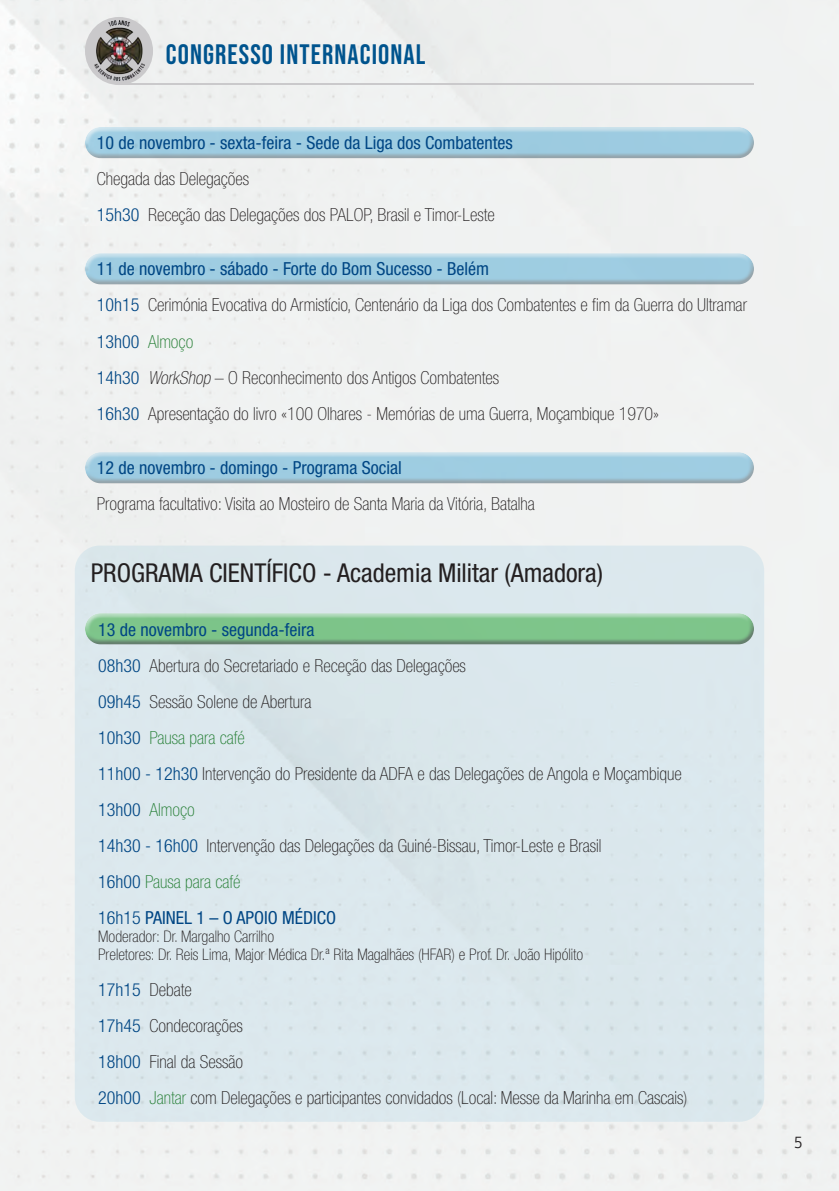
<style>
.page{position:relative;width:839px;height:1191px;background:#fff}
.page>*{position:absolute;margin:0;border:0;box-sizing:border-box;transform-origin:0 0}
.t1{font:28px "Bebas Neue";letter-spacing:.04em;color:#00548e}
.t2{font:condensed 26px "Helvetica Neue LT Std";color:#231f20}
.t3{font:100 condensed 18px/36px "Helvetica Neue LT Std";color:#231f20}
.t4{font:condensed 18px/36px "Helvetica Neue LT Std";color:#004684}
.t5{font:100 condensed 18px "Helvetica Neue LT Std";color:#227d32}
.t6{font:100 condensed 16px "Helvetica Neue LT Std";color:#231f20}
.t7{font:16px "Samsung One 400";color:#231f20}
.s1{font-weight:300;color:#004684}
.s2{font-style:italic}
.s3{color:#227d32}
.s4{font-weight:300}
.s5{font-weight:100;color:#227d32}
</style>
<div class="page">
<div style="left:84px;top:251px;width:672px;height:28px;background:#fff;opacity:.75"></div>
<div style="left:84px;top:257px;width:672px;height:28px;background:#231f20;opacity:.75"></div>
<div style="left:76px;top:546px;width:687px;height:574px;background:#dbe8ed;border-radius:24px"></div>
<div style="left:84px;top:611px;width:672px;height:28px;background:#fff;opacity:.75"></div>
<div style="left:84px;top:617px;width:672px;height:28px;background:#231f20;opacity:.75"></div>
<div style="left:84px;top:450px;width:672px;height:28px;background:#fff;opacity:.75"></div>
<div style="left:84px;top:456px;width:672px;height:28px;background:#231f20;opacity:.75"></div>
<div style="left:84px;top:125px;width:672px;height:28px;background:#fff;opacity:.75"></div>
<div style="left:84px;top:131px;width:672px;height:28px;background:#231f20;opacity:.75"></div>
<hr style="left:117px;top:83px;width:637px;height:2px;background:#cac9cb">
<img style="left:85px;top:17px;width:68px;height:68px;border-radius:34px">
<p class="t1" style="left:166px;top:38px;width:261px">CONGRESSO INTERNACIONAL</p>
<p class="t4" style="left:97px;top:125px;width:418px">10 de novembro - sexta-feira - Sede da Liga dos Combatentes</p>
<p class="t3" style="left:97px;top:161px;width:154px">Chegada das Delegações</p>
<p class="t3" style="left:97px;top:197px;width:400px"><span class="s1">15h30</span> Receção das Delegações dos PALOP, Brasil e Timor-Leste</p>
<p class="t4" style="left:97px;top:251px;width:394px">11 de novembro - sábado - Forte do Bom Sucesso - Belém</p>
<p class="t3" style="left:97px;top:287px;width:652px"><span class="s1">10h15</span> Cerimónia Evocativa do Armistício, Centenário da Liga dos Combatentes e fim da Guerra do Ultramar</p>
<p class="t5" style="left:97px;top:331px;width:98px"><span class="s1">13h00</span> Almoço</p>
<p class="t3" style="left:97px;top:359px;width:404px"><span class="s1">14h30</span> <span class="s2">WorkShop</span> – O Reconhecimento dos Antigos Combatentes</p>
<p class="t3" style="left:97px;top:395px;width:564px"><span class="s1">16h30</span> Apresentação do livro «100 Olhares - Memórias de uma Guerra, Moçambique 1970»</p>
<p class="t4" style="left:97px;top:449px;width:307px">12 de novembro - domingo - Programa Social</p>
<p class="t3" style="left:97px;top:485px;width:439px">Programa facultativo: Visita ao Mosteiro de Santa Maria da Vitória, Batalha</p>
<p class="t2" style="left:91px;top:558px;width:514px">PROGRAMA CIENTÍFICO - Academia Militar (Amadora)</p>
<p class="t4" style="left:98px;top:611px;width:218px">13 de novembro - segunda-feira</p>
<p class="t3" style="left:98px;top:647px;width:585px"><span class="s1">08h30</span> Abertura do Secretariado e Receção das Delegações<br><span class="s1">09h45</span> Sessão Solene de Abertura<br><span class="s1">10h30</span> <span class="s3">Pausa para café<br></span><span class="s1">11h00 - 12h30</span> Intervenção do Presidente da ADFA e das Delegações de Angola e Moçambique <span class="s1">13h00</span> <span class="s3">Almoço<br></span><span class="s1">14h30 - 16h00</span> Intervenção das Delegações da Guiné-Bissau, Timor-Leste e Brasil</p>
<p class="t4" style="left:98px;top:863px;width:239px"><span class="s4">16h00</span> <span class="s5">Pausa para café<br></span><span class="s4">16h15</span> PAINEL 1 – O APOIO MÉDICO</p>
<p class="t6" style="left:98px;top:927px;width:177px">Moderador: Dr. Margalho Carrilho</p>
<p class="t6" style="left:98px;top:945px;width:487px">Preletores: Dr. Reis Lima, Major Médica Dr.ª Rita Magalhães (HFAR) e Prof. Dr. João Hipólito</p>
<p class="t3" style="left:98px;top:971px;width:95px"><span class="s1">17h15</span> Debate</p>
<p class="t3" style="left:98px;top:1007px;width:146px"><span class="s1">17h45</span> Condecorações</p>
<p class="t3" style="left:98px;top:1043px;width:146px"><span class="s1">18h00</span> Final da Sessão</p>
<p class="t3" style="left:98px;top:1079px;width:591px"><span class="s1">20h00</span> <span class="s3">Jantar</span> com Delegações e participantes convidados (Local: Messe da Marinha em Cascais)</p>
<p class="t7" style="left:794px;top:1131px;width:10px">5</p>
</div>
